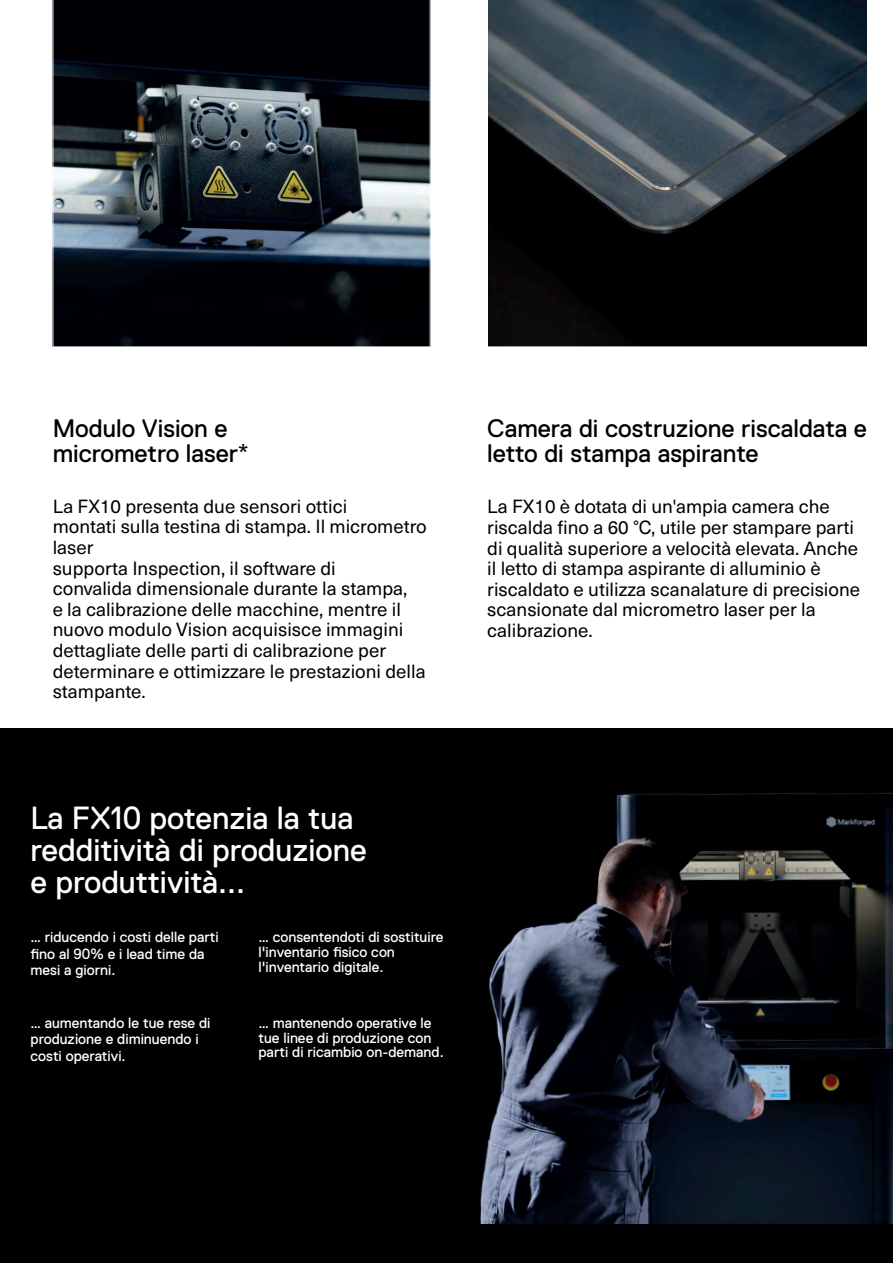
<style>
.page{position:relative;width:893px;height:1263px;background:#fff}
.page>*{position:absolute;margin:0;border:0;box-sizing:border-box;transform-origin:0 0}
.t1{font:32.1px/32.1px "Replica Pro";color:#fff}
.t2{font:25.35px/25.3px "Replica Pro";color:#000001}
.t3{font:18.75px/20.5px "Neue Haas Unica Pro";color:#000001}
.t4{font:14.85px/16.5px "Replica Pro";color:#fff}
.s1{font-family:"Neue Haas Unica W1 G"}
</style>
<div class="page">
<svg style="left:488px;top:0;width:379px;height:347px;background:#1e262c"></svg>
<svg style="left:53px;top:0;width:377px;height:347px;background:#21262d"></svg>
<div style="left:0;top:728px;width:893px;height:535px;background:#000002"></div>
<img style="left:480px;top:793px;width:413px;height:431px">
<h2 class="t2" style="left:53px;top:415px;width:197px">Modulo Vision e micrometro laser<span class="s1">*</span></h2>
<p class="t3" style="left:53px;top:496px;width:375px">La FX10 presenta due sensori ottici<br>montati sulla testina di stampa. Il micrometro laser<br>supporta Inspection, il software di<br>convalida dimensionale durante la stampa,<br>e la calibrazione delle macchine, mentre il nuovo modulo Vision acquisisce immagini dettagliate delle parti di calibrazione per determinare e ottimizzare le prestazioni della stampante.</p>
<h1 class="t1" style="left:31px;top:802px;width:338px">La FX10 potenzia la tua redditività di produzione e produttività...</h1>
<p class="t4" style="left:31px;top:929px;width:190px">… riducendo i costi delle parti fino al 90% e i lead time da mesi a giorni.</p>
<p class="t4" style="left:31px;top:1014px;width:181px">… aumentando le tue rese di produzione e diminuendo i costi operativi.</p>
<p class="t4" style="left:258px;top:929px;width:186px;line-height:14.9px">… consentendoti di sostituire l'inventario fisico con l'inventario digitale.</p>
<p class="t4" style="left:258px;top:1015px;width:187px;line-height:14.9px">… mantenendo operative le tue linee di produzione con parti di ricambio on-demand.</p>
<h2 class="t2" style="left:487px;top:415px;width:381px">Camera di costruzione riscaldata e letto di stampa aspirante</h2>
<p class="t3" style="left:487px;top:497px;width:374px">La FX10 è dotata di un'ampia camera che riscalda fino a 60 °C, utile per stampare parti di qualità superiore a velocità elevata. Anche il letto di stampa aspirante di alluminio è riscaldato e utilizza scanalature di precisione scansionate dal micrometro laser per la calibrazione.</p>
</div>
